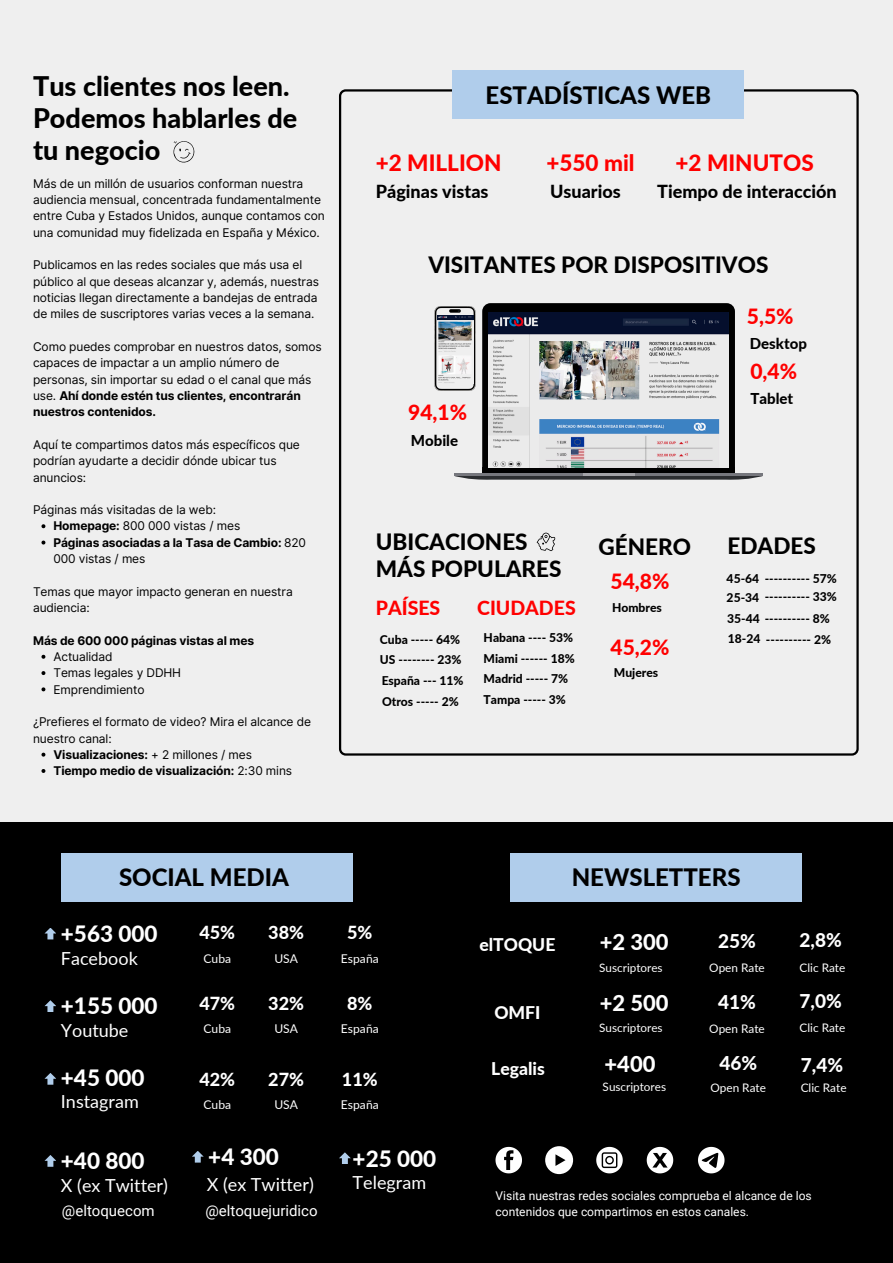
<style>
.page{position:relative;width:893px;height:1263px;background:#efefef}
.page>*{position:absolute;margin:0;border:0;box-sizing:border-box;transform-origin:0 0}
.t1{font:800 27px/32.1px "Lato";color:#000}
.t2{font:800 24px "Lato";color:#000}
.t3{font:800 22.5px/27px "Lato";color:#000}
.t4{font:800 22.5px "Lato";color:#fff}
.t5{font:800 22.5px "Lato";color:#f00}
.t6{font:800 21.9px "Lato";color:#fff}
.t7{font:800 21px "Lato";color:#f00}
.t8{font:800 19.5px "Lato";color:#f00}
.t9{font:800 18.98px "Lato";color:#fff}
.t10{font:18px "Lato";color:#fff}
.t11{font:800 18px "Lato";color:#000}
.t12{font:800 18px "Lato";color:#fff}
.t13{font:800 17.55px "Lato";color:#fff}
.t14{font:15px "Roboto";color:#fff}
.t15{font:800 15px "Lato";color:#000}
.t16{font:800 12.08px "Lato";color:#000}
.t17{font:12.08px/16.7px "Roboto";color:#fff}
.t18{font:12.08px "Lato";color:#fff}
.t19{font:12px/16.4px "Inter";letter-spacing:-.01em;color:#000}
.t20{font:700 12px/16.4px "Inter";letter-spacing:-.01em;color:#000}
.t21{font:11.77px "Lato";color:#fff}
.t22{font:11.7px "Lato";color:#fff}
.s1{font-weight:700}
.s2{font-weight:400}
</style>
<div class="page">
<div style="left:0;top:822px;width:893px;height:441px;background:#000"></div>
<svg style="left:495px;top:1147px;width:27px;height:26px"></svg>
<svg style="left:647px;top:1147px;width:26px;height:26px"></svg>
<div style="left:545px;top:1146px;width:28px;height:28px;background:#fff;border-radius:50%"></div>
<svg style="left:555px;top:1154px;width:10px;height:12px"></svg>
<svg style="left:596px;top:1147px;width:26px;height:26px"></svg>
<svg style="left:698px;top:1147px;width:26px;height:26px"></svg>
<div style="left:61px;top:853px;width:292px;height:49px;background:#b0cdeb"></div>
<div style="left:510px;top:853px;width:292px;height:49px;background:#b0cdeb"></div>
<svg style="left:41px;top:524px;width:4px;height:4px"></svg>
<svg style="left:41px;top:541px;width:4px;height:3px"></svg>
<svg style="left:41px;top:655px;width:4px;height:4px"></svg>
<svg style="left:41px;top:671px;width:4px;height:4px"></svg>
<svg style="left:41px;top:687px;width:4px;height:4px"></svg>
<svg style="left:41px;top:753px;width:4px;height:4px"></svg>
<svg style="left:41px;top:769px;width:4px;height:4px"></svg>
<svg style="left:173px;top:141px;width:21px;height:22px"></svg>
<svg style="left:44px;top:928px;width:12px;height:11px"></svg>
<svg style="left:44px;top:1000px;width:12px;height:12px"></svg>
<svg style="left:44px;top:1073px;width:12px;height:12px"></svg>
<svg style="left:339px;top:89px;width:519px;height:666px"></svg>
<div style="left:452px;top:70px;width:292px;height:49px;background:#b0cdeb"></div>
<svg style="left:44px;top:1155px;width:12px;height:12px"></svg>
<svg style="left:192px;top:1151px;width:12px;height:11px"></svg>
<svg style="left:339px;top:1152px;width:12px;height:12px"></svg>
<p class="t1" style="left:33px;top:70px;width:266px">Tus clientes nos leen.<br>Podemos hablarles de tu negocio</p>
<p class="t19" style="left:33px;top:175px;width:293px">Más de un millón de usuarios conforman nuestra audiencia mensual, concentrada fundamentalmente entre Cuba y Estados Unidos, aunque contamos con una comunidad muy fidelizada en España y México.</p>
<p class="t19" style="left:33px;top:257px;width:287px">Publicamos en las redes sociales que más usa el público al que deseas alcanzar y, además, nuestras noticias llegan directamente a bandejas de entrada de miles de suscriptores varias veces a la semana.</p>
<p class="t19" style="left:33px;top:338px;width:290px">Como puedes comprobar en nuestros datos, somos capaces de impactar a un amplio número de personas, sin importar su edad o el canal que más use. <span class="s1">Ahí donde estén tus clientes, encontrarán nuestros contenidos.</span></p>
<p class="t19" style="left:33px;top:436px;width:268px">Aquí te compartimos datos más específicos que podrían ayudarte a decidir dónde ubicar tus anuncios:</p>
<h5 class="t19" style="left:33px;top:502px;width:184px">Páginas más visitadas de la web:</h5>
<p class="t19" style="left:53px;top:518px;width:188px"><span class="s1">Homepage:</span> 800 000 vistas / mes</p>
<h5 class="t20" style="left:53px;top:534px;width:254px">Páginas asociadas a la Tasa de Cambio: <span class="s2">820<br>000 vistas / mes</span></h5>
<p class="t19" style="left:33px;top:583px;width:261px">Temas que mayor impacto generan en nuestra audiencia:</p>
<h5 class="t20" style="left:33px;top:632px;width:223px">Más de 600 000 páginas vistas al mes</h5>
<p class="t19" style="left:53px;top:648px;width:61px">Actualidad</p>
<h2 class="t19" style="left:53px;top:665px;width:129px">Temas legales y DDHH</h2>
<p class="t19" style="left:53px;top:681px;width:93px">Emprendimiento</p>
<h4 class="t19" style="left:33px;top:714px;width:279px">¿Prefieres el formato de video? Mira el alcance de nuestro canal:</h4>
<p class="t20" style="left:53px;top:746px;width:200px">Visualizaciones: <span class="s2">+ 2 millones / mes</span></p>
<p class="t20" style="left:53px;top:763px;width:240px">Tiempo medio de visualización: <span class="s2">2:30 mins</span></p>
<h5 class="t2" style="left:485px;top:80px;width:227px">ESTADÍSTICAS WEB</h5>
<h2 class="t5" style="left:376px;top:149px;width:127px">+2 MILLION</h2>
<h3 class="t5" style="left:546px;top:149px;width:90px">+550 mil</h3>
<p class="t5" style="left:675px;top:149px;width:140px">+2 MINUTOS</p>
<p class="t11" style="left:376px;top:180px;width:114px">Páginas vistas</p>
<p class="t11" style="left:550px;top:180px;width:72px">Usuarios</p>
<p class="t11" style="left:657px;top:180px;width:181px">Tiempo de interacción</p>
<p class="t3" style="left:428px;top:250px;width:341px">VISITANTES POR DISPOSITIVOS</p>
<p class="t7" style="left:408px;top:399px;width:60px">94,1%</p>
<h4 class="t15" style="left:411px;top:431px;width:49px">Mobile</h4>
<h1 class="t3" style="left:376px;top:527px;width:187px">UBICACIONES<br>MÁS POPULARES</h1>
<h2 class="t8" style="left:376px;top:596px;width:66px">PAÍSES</h2>
<p class="t16" style="left:380px;top:632px;width:82px">Cuba ----- 64%</p>
<p class="t16" style="left:380px;top:652px;width:83px">US -------- 23%</p>
<p class="t16" style="left:382px;top:673px;width:83px">España --- 11%</p>
<p class="t16" style="left:382px;top:694px;width:78px">Otros ----- 2%</p>
<p class="t8" style="left:477px;top:596px;width:100px">CIUDADES</p>
<p class="t16" style="left:483px;top:630px;width:91px">Habana ---- 53%</p>
<p class="t16" style="left:483px;top:651px;width:93px">Miami ------ 18%</p>
<p class="t16" style="left:483px;top:671px;width:86px">Madrid ----- 7%</p>
<p class="t16" style="left:483px;top:692px;width:84px">Tampa ----- 3%</p>
<h2 class="t3" style="left:598px;top:532px;width:94px">GÉNERO</h2>
<h5 class="t7" style="left:610px;top:569px;width:60px">54,8%</h5>
<p class="t16" style="left:612px;top:600px;width:51px">Hombres</p>
<h5 class="t7" style="left:610px;top:634px;width:60px">45,2%</h5>
<p class="t16" style="left:614px;top:665px;width:46px">Mujeres</p>
<p class="t7" style="left:747px;top:303px;width:48px">5,5%</p>
<p class="t15" style="left:750px;top:334px;width:59px">Desktop</p>
<p class="t7" style="left:750px;top:358px;width:48px">0,4%</p>
<p class="t15" style="left:750px;top:389px;width:44px">Tablet</p>
<p class="t3" style="left:727px;top:532px;width:90px">EDADES</p>
<h3 class="t16" style="left:726px;top:571px;width:34px">45-64</h3>
<h5 class="t16" style="left:726px;top:590px;width:34px">25-34</h5>
<h6 class="t16" style="left:727px;top:611px;width:104px">35-44 ---------- 8%</h6>
<p class="t16" style="left:728px;top:631px;width:34px">18-24</p>
<p class="t16" style="left:764px;top:571px;width:74px">---------- 57%</p>
<h5 class="t16" style="left:764px;top:589px;width:74px">---------- 33%</h5>
<p class="t16" style="left:766px;top:632px;width:67px">---------- 2%</p>
<p class="t2" style="left:119px;top:863px;width:171px">SOCIAL MEDIA</p>
<p class="t2" style="left:572px;top:863px;width:170px">NEWSLETTERS</p>
<p class="t4" style="left:61px;top:920px;width:98px">+563 000</p>
<p class="t10" style="left:61px;top:947px;width:78px">Facebook</p>
<h3 class="t4" style="left:61px;top:992px;width:98px">+155 000</h3>
<p class="t10" style="left:61px;top:1019px;width:69px">Youtube</p>
<p class="t4" style="left:61px;top:1063px;width:85px">+45 000</p>
<p class="t10" style="left:61px;top:1090px;width:79px">Instagram</p>
<p class="t12" style="left:199px;top:921px;width:37px">45%</p>
<p class="t12" style="left:268px;top:921px;width:37px">38%</p>
<p class="t12" style="left:347px;top:921px;width:27px">5%</p>
<p class="t18" style="left:203px;top:951px;width:29px">Cuba</p>
<p class="t18" style="left:274px;top:951px;width:25px">USA</p>
<h3 class="t18" style="left:341px;top:951px;width:39px">España</h3>
<p class="t12" style="left:199px;top:992px;width:37px">47%</p>
<p class="t12" style="left:268px;top:992px;width:37px">32%</p>
<p class="t12" style="left:347px;top:992px;width:27px">8%</p>
<p class="t18" style="left:203px;top:1021px;width:29px">Cuba</p>
<p class="t18" style="left:274px;top:1021px;width:25px">USA</p>
<p class="t18" style="left:341px;top:1021px;width:39px">España</p>
<p class="t12" style="left:199px;top:1068px;width:37px">42%</p>
<h5 class="t12" style="left:268px;top:1068px;width:37px">27%</h5>
<p class="t12" style="left:342px;top:1068px;width:37px">11%</p>
<h2 class="t18" style="left:203px;top:1097px;width:29px">Cuba</h2>
<h3 class="t18" style="left:274px;top:1097px;width:25px">USA</h3>
<p class="t18" style="left:341px;top:1097px;width:39px">España</p>
<p class="t13" style="left:479px;top:933px;width:78px">elTOQUE</p>
<h2 class="t13" style="left:494px;top:1002px;width:48px">OMFI</h2>
<h2 class="t13" style="left:491px;top:1058px;width:55px">Legalis</h2>
<p class="t9" style="left:718px;top:929px;width:39px">25%</p>
<p class="t6" style="left:600px;top:929px;width:70px">+2 300</p>
<h3 class="t22" style="left:599px;top:960px;width:65px">Suscriptores</h3>
<h2 class="t21" style="left:709px;top:960px;width:57px">Open Rate</h2>
<p class="t9" style="left:718px;top:990px;width:39px">41%</p>
<p class="t6" style="left:600px;top:989px;width:70px">+2 500</p>
<p class="t22" style="left:599px;top:1020px;width:65px">Suscriptores</p>
<p class="t21" style="left:709px;top:1021px;width:57px">Open Rate</p>
<p class="t6" style="left:604px;top:1050px;width:52px">+400</p>
<p class="t22" style="left:602px;top:1080px;width:65px">Suscriptores</p>
<p class="t21" style="left:710px;top:1080px;width:57px">Open Rate</p>
<p class="t9" style="left:719px;top:1051px;width:39px">46%</p>
<h2 class="t9" style="left:799px;top:928px;width:44px">2,8%</h2>
<p class="t21" style="left:799px;top:960px;width:47px">Clic Rate</p>
<p class="t9" style="left:799px;top:989px;width:44px">7,0%</p>
<p class="t21" style="left:799px;top:1020px;width:47px">Clic Rate</p>
<p class="t9" style="left:801px;top:1053px;width:44px">7,4%</p>
<p class="t21" style="left:800px;top:1080px;width:47px">Clic Rate</p>
<h3 class="t4" style="left:61px;top:1146px;width:85px">+40 800</h3>
<h5 class="t10" style="left:61px;top:1174px;width:109px">X (ex Twitter)</h5>
<p class="t14" style="left:62px;top:1201px;width:94px">@eltoquecom</p>
<p class="t4" style="left:208px;top:1142px;width:72px">+4 300</p>
<h5 class="t10" style="left:207px;top:1173px;width:109px">X (ex Twitter)</h5>
<p class="t14" style="left:205px;top:1201px;width:114px">@eltoquejuridico</p>
<p class="t4" style="left:353px;top:1144px;width:85px">+25 000</p>
<h3 class="t10" style="left:353px;top:1171px;width:75px">Telegram</h3>
<p class="t17" style="left:495px;top:1187px;width:318px">Visita nuestras redes sociales comprueba el alcance de los contenidos que compartimos en estos canales.</p>
</div>
